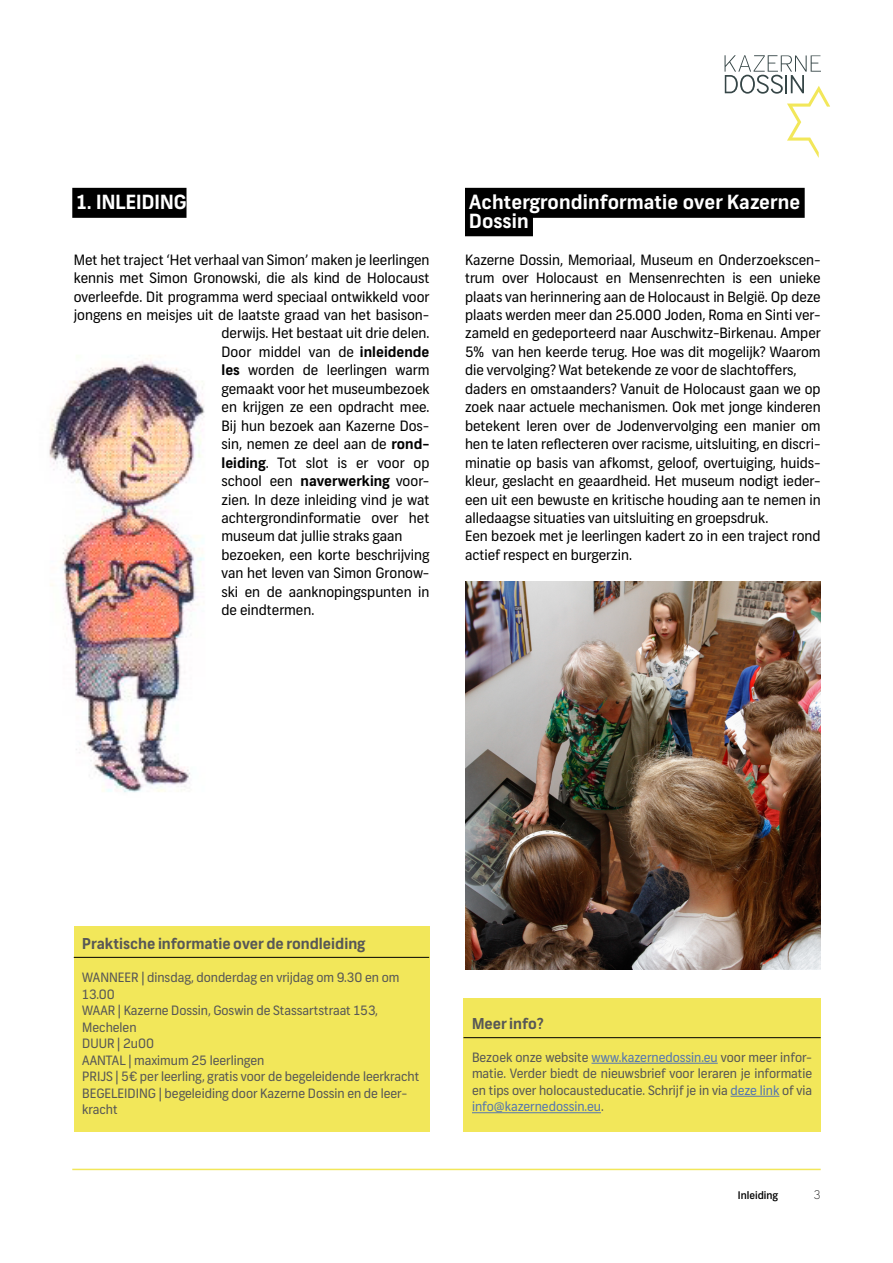
<style>
.page{position:relative;width:893px;height:1263px;background:#fff}
.page>*{position:absolute;margin:0;border:0;box-sizing:border-box;transform-origin:0 0}
.t1{font:700 19.5px/18.5px "Frank";letter-spacing:.005em;color:#fff}
.t2{font:700 15px "Frank";color:#575756}
.t3{font:14.25px/18.5px "Frank";color:#000}
.t4{font:12.9px/16.5px "Frank";color:#575756}
.t5{font:100 12px "Frank";color:#000}
.t6{font:500 10.5px "Frank";color:#000}
.s1{font-weight:700}
.s2{color:#5576af}
</style>
<div class="page">
<hr style="left:72px;top:1169px;width:749px;height:1px;background:#f2e75a">
<div style="left:72px;top:188px;width:114px;height:30px;background:#000"></div>
<div style="left:74px;top:926px;width:355px;height:205px;background:#f2e75a"></div>
<hr style="left:74px;top:957px;width:355px;height:1px;background:#000">
<img style="left:49px;top:355px;width:156px;height:438px">
<svg style="left:724px;top:55px;width:106px;height:103px"></svg>
<img style="left:465px;top:582px;width:356px;height:387px">
<div style="left:465px;top:188px;width:340px;height:30px;background:#000"></div>
<div style="left:465px;top:206px;width:68px;height:30px;background:#000"></div>
<div style="left:463px;top:997px;width:358px;height:134px;background:#f2e75a"></div>
<hr style="left:463px;top:1037px;width:358px;height:1px;background:#000">
<hr style="left:591px;top:1063px;width:127px;height:1px;background:#5576af">
<hr style="left:730px;top:1096px;width:49px;height:1px;background:#5576af">
<hr style="left:472px;top:1112px;width:129px;height:1px;background:#5576af">
<h1 class="t1" style="left:77px;top:194px;width:111px">1. INLEIDING</h1>
<p class="t3" style="left:74px;top:251px;width:357px">Met het traject ‘Het verhaal van Simon’ maken je leerlingen</p>
<p class="t3" style="left:74px;top:269px;width:357px">kennis met Simon Gronowski, die als kind de Holocaust</p>
<p class="t3" style="left:74px;top:288px;width:357px">overleefde. Dit programma werd speciaal ontwikkeld voor</p>
<p class="t3" style="left:74px;top:306px;width:357px">jongens en meisjes uit de laatste graad van het basison-</p>
<p class="t3" style="left:222px;top:325px;width:209px">derwijs. Het bestaat uit drie delen.</p>
<p class="t3" style="left:222px;top:343px;width:209px">Door middel van de <span class="s1">inleidende</span></p>
<p class="t3" style="left:222px;top:361px;width:209px"><span class="s1">les</span> worden de leerlingen warm</p>
<p class="t3" style="left:222px;top:380px;width:209px">gemaakt voor het museumbezoek</p>
<p class="t3" style="left:222px;top:398px;width:209px">en krijgen ze een opdracht mee.</p>
<p class="t3" style="left:222px;top:417px;width:209px">Bij hun bezoek aan Kazerne Dos-</p>
<p class="t3" style="left:222px;top:435px;width:209px">sin, nemen ze deel aan de <span class="s1">rond-</span></p>
<p class="t3" style="left:222px;top:454px;width:209px"><span class="s1">leiding</span>. Tot slot is er voor op</p>
<p class="t3" style="left:222px;top:472px;width:209px">school een <span class="s1">naverwerking</span> voor-</p>
<p class="t3" style="left:222px;top:491px;width:209px">zien. In deze inleiding vind je wat</p>
<p class="t3" style="left:222px;top:509px;width:209px">achtergrondinformatie over het</p>
<p class="t3" style="left:222px;top:528px;width:182px">museum dat jullie straks gaan</p>
<p class="t3" style="left:222px;top:546px;width:209px">bezoeken, een korte beschrijving</p>
<p class="t3" style="left:222px;top:564px;width:209px">van het leven van Simon Gronow-</p>
<p class="t3" style="left:222px;top:583px;width:209px">ski en de aanknopingspunten in</p>
<p class="t3" style="left:222px;top:601px;width:94px">de eindtermen.</p>
<h1 class="t1" style="left:469px;top:194px;width:333px">Achtergrondinformatie over Kazerne<br>Dossin</h1>
<p class="t3" style="left:465px;top:251px;width:357px">Kazerne Dossin, Memoriaal, Museum en Onderzoekscen&shy;trum over Holocaust en Mensenrechten is een unieke plaats van herinnering aan de Holocaust in België. Op deze plaats werden meer dan 25.000 Joden, Roma en Sinti ver&shy;zameld en gedeporteerd naar Auschwitz-Birkenau. Amper 5% van hen keerde terug. Hoe was dit mogelijk? Waarom die vervolging? Wat betekende ze voor de slachtoffers, daders en omstaanders? Vanuit de Holocaust gaan we op zoek naar actuele mechanismen. Ook met jonge kinderen betekent leren over de Jodenvervolging een manier om hen te laten reflecteren over racisme, uitsluiting, en discri&shy;minatie op basis van afkomst, geloof, overtuiging, huids&shy;kleur, geslacht en geaardheid. Het museum nodigt ieder&shy;een uit een bewuste en kritische houding aan te nemen in alledaagse situaties van uitsluiting en groepsdruk.<br>Een bezoek met je leerlingen kadert zo in een traject rond actief respect en burgerzin.</p>
<p class="t2" style="left:82px;top:934px;width:285px">Praktische informatie over de rondleiding</p>
<p class="t4" style="left:82px;top:970px;width:339px">WANNEER | dinsdag, donderdag en vrijdag om 9.30 en om<br>13.00<br>WAAR | Kazerne Dossin, Goswin de Stassartstraat 153,<br>Mechelen<br>DUUR | 2u00<br>AANTAL | maximum 25 leerlingen<br>PRIJS | 5€ per leerling, gratis voor de begeleidende leerkracht<br>BEGELEIDING | begeleiding door Kazerne Dossin en de leer&shy;kracht</p>
<p class="t2" style="left:472px;top:1014px;width:73px">Meer info?</p>
<p class="t4" style="left:472px;top:1049px;width:342px;text-align:justify">Bezoek onze website <span class="s2">www.kazernedossin.eu</span> voor meer infor&shy;matie. Verder biedt de nieuwsbrief voor leraren je informatie en tips over holocausteducatie. Schrijf je in via <span class="s2">deze link</span> of via <span class="s2">info@kazernedossin.eu</span>.</p>
<p class="t6" style="left:738px;top:1189px;width:42px">Inleiding</p>
<p class="t5" style="left:814px;top:1187px;width:8px">3</p>
</div>
